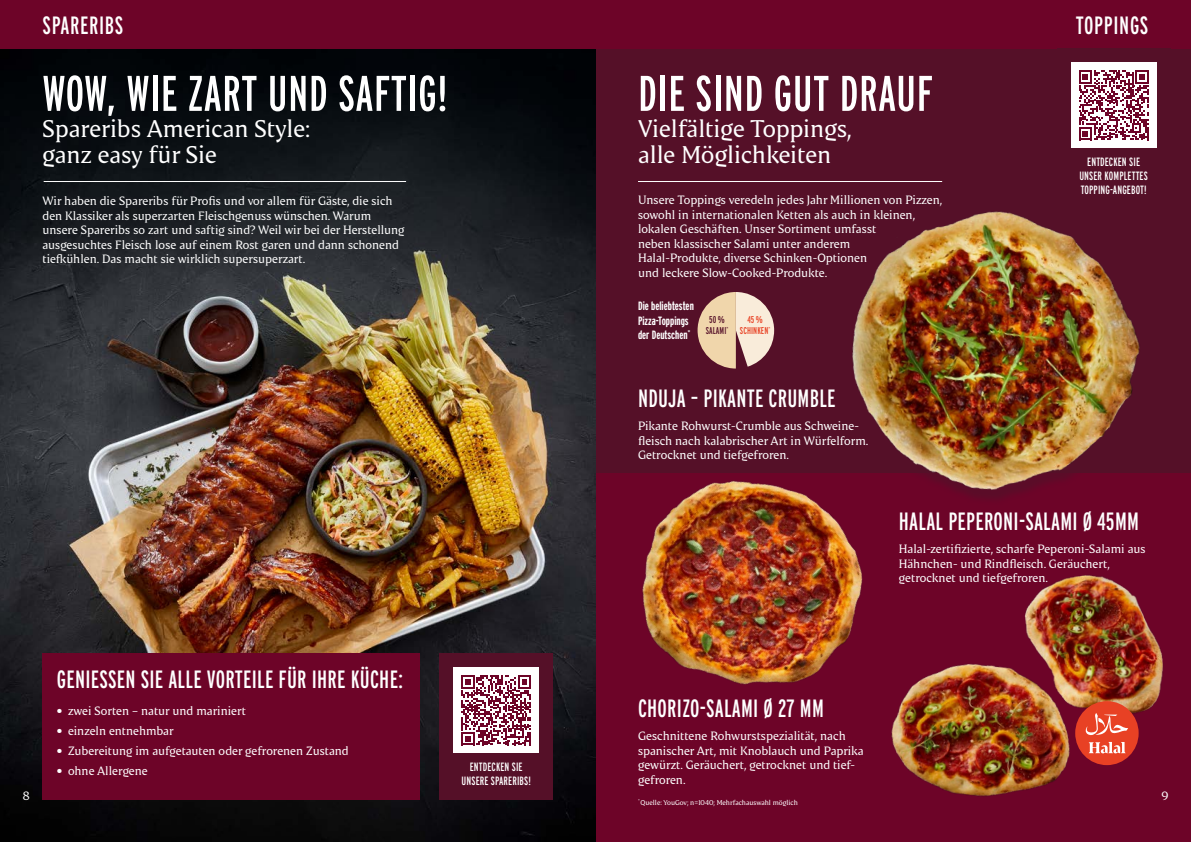
<style>
.page{position:relative;width:1191px;height:842px;background:#fff}
.page>*{position:absolute;margin:0;border:0;box-sizing:border-box;transform-origin:0 0}
.t1{font:50px "Interstate Compressed";letter-spacing:.01em;color:#fff}
.t2{font:25px "Interstate Compressed";letter-spacing:.01em;color:#fff}
.t3{font:24px/26px "Danish Crown Text";letter-spacing:-.005em;color:#fff}
.t4{font:12px/14.5px "Danish Crown Text";letter-spacing:-.005em;color:#fff}
.t5{font:12px/14px "Interstate Compressed";letter-spacing:.01em;color:#fff;text-align:center}
.t6{font:700 12px/14.5px "Interstate Compressed";color:#fff}
.t7{font:9.9px/10.8px "Interstate Compressed";letter-spacing:.01em;color:#e84124;text-align:center}
.t8{font:9.9px/10.8px "Interstate Compressed";letter-spacing:.01em;color:#551028;text-align:center}
.t9{font:7px "Danish Crown Text";letter-spacing:-.005em;color:#fff}
.s1{font-weight:700;font-size:14px}
</style>
<div class="page">
<div style="left:595px;top:0;width:596px;height:842px;background:#551028"></div>
<div style="left:595px;top:473px;width:596px;height:369px;background:#6d0428"></div>
<img style="left:0;top:48px;width:595px;height:794px">
<img style="left:852px;top:211px;width:288px;height:288px">
<img style="left:567px;top:413px;width:359px;height:361px">
<div style="left:0;top:0;width:595px;height:48px;background:#6d0428"></div>
<div style="left:595px;top:0;width:596px;height:48px;background:#6d0428"></div>
<hr style="left:638px;top:181px;width:304px;height:1px;background:#fff">
<div style="left:1071px;top:63px;width:85px;height:85px;background:#fff"></div>
<svg style="left:1079px;top:70px;width:69px;height:70px"></svg>
<div style="left:439px;top:653px;width:114px;height:146px;background:#551028"></div>
<div style="left:454px;top:668px;width:85px;height:85px;background:#fff"></div>
<svg style="left:461px;top:675px;width:70px;height:70px"></svg>
<svg style="left:697px;top:292px;width:77px;height:77px"></svg>
<hr style="left:44px;top:181px;width:362px;height:1px;background:#fff">
<div style="left:43px;top:653px;width:377px;height:146px;background:#6d0428"></div>
<img style="left:1024px;top:575px;width:139px;height:156px">
<img style="left:826px;top:628px;width:289px;height:169px">
<div style="left:1075px;top:701px;width:63px;height:64px;background:#e84124;border-radius:50%"></div>
<svg style="left:1088px;top:742px;width:37px;height:11px"></svg>
<svg style="left:1085px;top:713px;width:43px;height:22px"></svg>
<h2 class="t2" style="left:43px;top:12px;width:82px">SPARERIBS</h2>
<h2 class="t2" style="left:1076px;top:12px;width:74px">TOPPINGS</h2>
<h1 class="t1" style="left:43px;top:66px;width:406px">WOW, WIE ZART UND SAFTIG!</h1>
<h3 class="t3" style="left:43px;top:115px;width:269px">Spareribs American Style: ganz easy für Sie</h3>
<p class="t4" style="left:43px;top:194px;width:363px">Wir haben die Spareribs für Profis und vor allem für Gäste, die sich den Klassiker als superzarten Fleischgenuss wünschen. Warum unsere Spareribs so zart und saftig sind? Weil wir bei der Herstellung ausgesuchtes Fleisch lose auf einem Rost garen und dann schonend tiefkühlen. Das macht sie wirklich supersuperzart.</p>
<h2 class="t2" style="left:57px;top:665px;width:348px">GENIESSEN SIE ALLE VORTEILE FÜR IHRE KÜCHE:</h2>
<p class="t4" style="left:57px;top:703px;width:191px"><span class="s1">•</span> zwei Sorten – natur und mariniert</p>
<p class="t4" style="left:57px;top:723px;width:119px"><span class="s1">•</span> einzeln entnehmbar</p>
<p class="t4" style="left:57px;top:743px;width:293px"><span class="s1">•</span> Zubereitung im aufgetauten oder gefrorenen Zustand</p>
<p class="t4" style="left:57px;top:764px;width:93px"><span class="s1">•</span> ohne Allergene</p>
<p class="t5" style="left:461px;top:760px;width:71px">ENTDECKEN SIE<br>UNSERE SPARERIBS!</p>
<h1 class="t1" style="left:638px;top:66px;width:296px">DIE SIND GUT DRAUF</h1>
<h3 class="t3" style="left:638px;top:115px;width:216px">Vielfältige Toppings, alle Möglichkeiten</h3>
<p class="t4" style="left:638px;top:193px;width:306px">Unsere Toppings veredeln jedes Jahr Millionen von Pizzen, sowohl in internationalen Ketten als auch in kleinen, lokalen Geschäften. Unser Sortiment umfasst<br>neben klassischer Salami unter anderem<br>Halal-Produkte, diverse Schinken-Optionen<br>und leckere Slow-Cooked-Produkte.</p>
<p class="t6" style="left:638px;top:299px;width:57px">Die beliebtesten<br>Pizza-Toppings der Deutschen<sup>*</sup></p>
<p class="t8" style="left:705px;top:314px;width:24px">50%<br>SALAMI<sup>*</sup></p>
<p class="t7" style="left:740px;top:314px;width:32px">45%<br>SCHINKEN<sup>*</sup></p>
<h2 class="t2" style="left:638px;top:385px;width:199px">NDUJA – PIKANTE CRUMBLE</h2>
<p class="t4" style="left:638px;top:419px;width:232px">Pikante Rohwurst-Crumble aus Schweine&shy;fleisch nach kalabrischer Art in Würfelform.<br>Getrocknet und tiefgefroren.</p>
<p class="t5" style="left:1079px;top:155px;width:70px">ENTDECKEN SIE<br>UNSER KOMPLETTES<br>TOPPING-ANGEBOT!</p>
<h2 class="t2" style="left:899px;top:507px;width:242px">HALAL PEPERONI-SALAMI Ø 45MM</h2>
<p class="t4" style="left:899px;top:541px;width:248px">Halal-zertifizierte, scharfe Peperoni-Salami aus<br>Hähnchen- und Rindfleisch. Geräuchert, getrocknet und tiefgefroren.</p>
<h2 class="t2" style="left:638px;top:695px;width:187px">CHORIZO-SALAMI Ø 27 MM</h2>
<p class="t4" style="left:638px;top:729px;width:227px">Geschnittene Rohwurstspezialität, nach spanischer Art, mit Knoblauch und Paprika gewürzt. Geräuchert, getrocknet und tief&shy;gefroren.</p>
<p class="t4" style="left:23px;top:788px;width:8px">8</p>
<p class="t4" style="left:1161px;top:788px;width:8px">9</p>
<p class="t9" style="left:638px;top:798px;width:161px"><sup>*</sup> Quelle: YouGov; n=1040; Mehrfachauswahl möglich</p>
</div>
